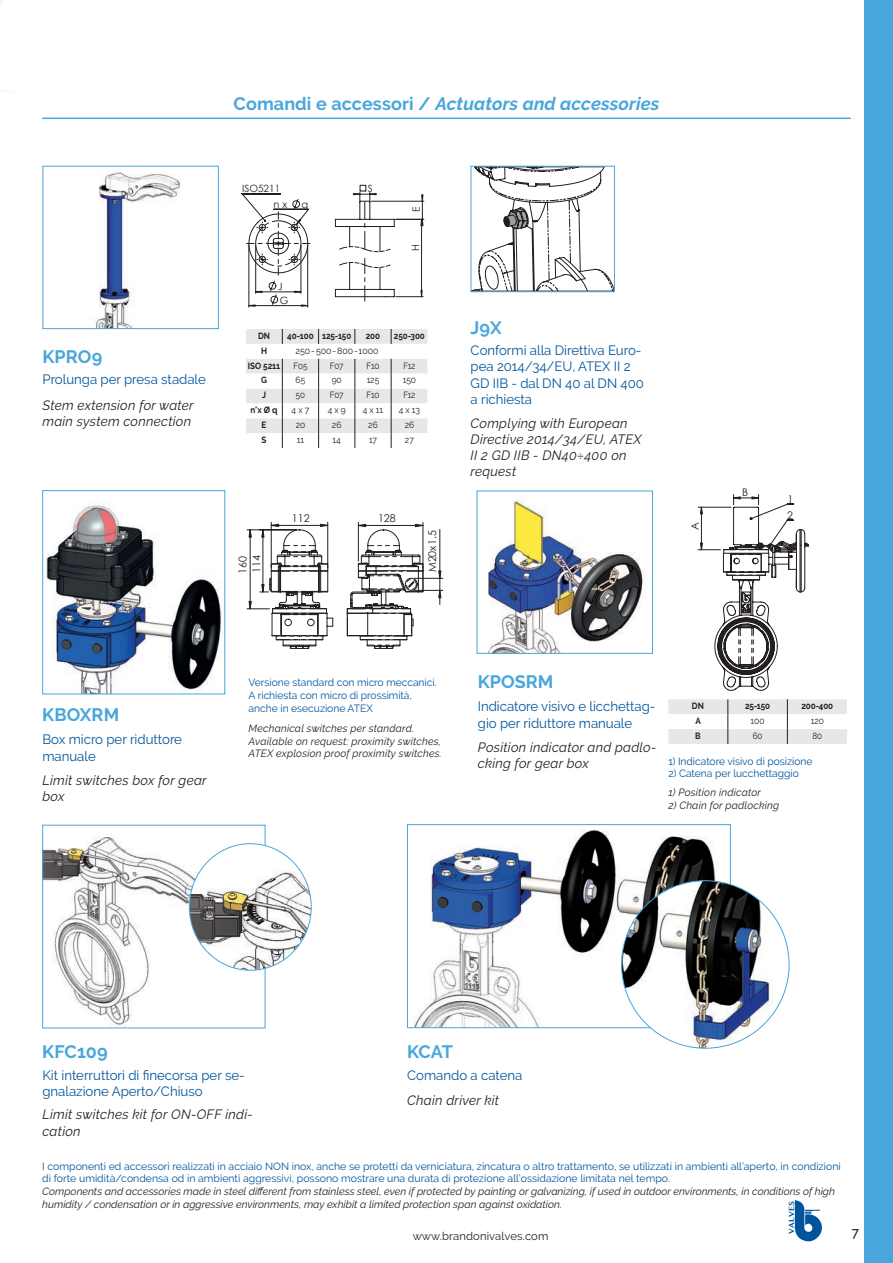
<style>
.page{position:relative;width:893px;height:1263px;background:#fff}
.page>*{position:absolute;margin:0;border:0;box-sizing:border-box;transform-origin:0 0}
.t1{font:italic 700 18px "Raleway";letter-spacing:.005em;color:#48a6dc}
.t2{font:700 18px "Raleway";letter-spacing:.005em;color:#48a6dc}
.t3{font:13.5px/16.2px "Raleway";color:#01559d}
.t4{font:italic 13.5px/16.2px "Raleway";letter-spacing:.02em;color:#231f20}
.t5{font:500 13.5px "Raleway";color:#231f20}
.t6{font:11.25px "Raleway";letter-spacing:.01em;color:#231f20}
.t7{font:10.65px/14px "Century Gothic";color:#231f20}
.t8{font:10.5px/12.6px "Raleway";color:#01559d}
.t9{font:italic 10.5px/12.6px "Raleway";color:#231f20}
.t10{font:italic 10.5px "Raleway";letter-spacing:.02em;color:#231f20}
.t11{font:10.5px/16px "Century Gothic";color:#231f20}
.t12{font:10.05px/15.8px "Century Gothic";color:#231f20}
.t13{font:700 9px "Raleway";letter-spacing:-.01em;color:#231f20;scale:.9 1}
.t14{font:9px "Raleway";color:#231f20;scale:.94 1}
.t15{font:9px "Raleway";color:#231f20;scale:.9 1}
.t16{font:9px "Raleway";color:#231f20}
.t17{font:700 7.8px "Lao MN";color:#01549b}
.s1{font-style:normal}
</style>
<div class="page">
<svg style="left:0;top:0;width:10px;height:92px"></svg>
<svg style="left:794px;top:1200px;width:28px;height:41px"></svg>
<div style="left:864px;top:0;width:29px;height:1263px;background:#48a6dc"></div>
<svg style="left:470px;top:166px;width:143px;height:126px"></svg>
<div style="left:471px;top:166px;width:144px;height:126px;border:1px solid #48a6dc"></div>
<img style="left:93px;top:171px;width:87px;height:156px">
<div style="left:42px;top:166px;width:177px;height:163px;border:1px solid #48a6dc"></div>
<img style="left:488px;top:500px;width:158px;height:152px">
<div style="left:477px;top:491px;width:176px;height:163px;border:1px solid #48a6dc"></div>
<img style="left:46px;top:505px;width:176px;height:187px">
<div style="left:42px;top:490px;width:183px;height:204px;border:1px solid #48a6dc"></div>
<img style="left:44px;top:837px;width:177px;height:189px">
<div style="left:42px;top:825px;width:223px;height:203px;border:1px solid #48a6dc"></div>
<div style="left:189px;top:844px;width:122px;height:126px;background:#fff;border-radius:50%"></div>
<img style="left:189px;top:854px;width:122px;height:116px">
<img style="left:414px;top:829px;width:302px;height:197px">
<div style="left:407px;top:824px;width:324px;height:204px;border:1px solid #48a6dc"></div>
<img style="left:622px;top:881px;width:155px;height:167px">
<hr style="left:249px;top:245px;width:1px;height:62px;background:#231f20">
<hr style="left:307px;top:245px;width:1px;height:62px;background:#231f20">
<svg style="left:241px;top:185px;width:183px;height:121px"></svg>
<svg style="left:698px;top:495px;width:111px;height:196px"></svg>
<hr style="left:327px;top:522px;width:1px;height:46px;background:#231f20">
<hr style="left:271px;top:522px;width:1px;height:46px;background:#231f20">
<svg style="left:247px;top:524px;width:87px;height:125px"></svg>
<hr style="left:358px;top:522px;width:1px;height:39px;background:#231f20">
<hr style="left:423px;top:522px;width:1px;height:46px;background:#231f20">
<svg style="left:346px;top:524px;width:97px;height:125px"></svg>
<svg style="left:246px;top:329px;width:181px;height:119px"></svg>
<svg style="left:668px;top:699px;width:179px;height:45px"></svg>
<hr style="left:42px;top:118px;width:809px;height:1px;background:#48a6dc">
<p class="t1" style="left:234px;top:94px;width:427px"><span class="s1">Comandi e accessori /●</span> Actuators and accessories</p>
<p class="t2" style="left:42px;top:347px;width:61px">KPRO9</p>
<p class="t3" style="left:42px;top:371px;width:165px">Prolunga per presa stadale</p>
<p class="t4" style="left:42px;top:397px;width:153px">Stem extension for water main system connection</p>
<p class="t12" style="left:274px;top:181px;width:15px;text-indent:-32px">ISO5211 n x</p>
<p class="t12" style="left:302px;top:196px;width:8px">q</p>
<p class="t12" style="left:278px;top:278px;width:6px">J</p>
<p class="t12" style="left:280px;top:292px;width:10px">G</p>
<p class="t12" style="left:368px;top:180px;width:6px">S</p>
<p class="t12" style="left:408px;top:212px;width:7px;rotate:-90deg">E</p>
<p class="t12" style="left:407px;top:251px;width:8px;rotate:-90deg">H</p>
<p class="t13" style="left:258px;top:330px;width:15px">DN</p>
<p class="t13" style="left:287px;top:330px;width:31px">40-100</p>
<p class="t13" style="left:322px;top:330px;width:34px">125-150</p>
<p class="t13" style="left:366px;top:330px;width:17px">200</p>
<p class="t13" style="left:394px;top:330px;width:36px">250-300</p>
<p class="t13" style="left:261px;top:345px;width:8px">H</p>
<p class="t13" style="left:248px;top:360px;width:38px">ISO 5211</p>
<p class="t15" style="left:293px;top:360px;width:17px">F05</p>
<p class="t15" style="left:330px;top:360px;width:17px">F07</p>
<p class="t15" style="left:367px;top:360px;width:16px">F10</p>
<p class="t15" style="left:403px;top:360px;width:15px">F12</p>
<p class="t13" style="left:261px;top:375px;width:8px">G</p>
<p class="t14" style="left:296px;top:375px;width:12px">65</p>
<p class="t14" style="left:332px;top:375px;width:12px">90</p>
<p class="t14" style="left:367px;top:375px;width:15px">125</p>
<p class="t14" style="left:403px;top:375px;width:16px">150</p>
<p class="t13" style="left:262px;top:390px;width:6px">J</p>
<p class="t15" style="left:296px;top:390px;width:12px">50</p>
<p class="t15" style="left:330px;top:390px;width:17px">F07</p>
<p class="t15" style="left:367px;top:390px;width:16px">F10</p>
<p class="t15" style="left:403px;top:390px;width:15px">F12</p>
<p class="t13" style="left:250px;top:405px;width:32px">n°x Ø q</p>
<p class="t14" style="left:292px;top:405px;width:20px">4 x 7</p>
<p class="t14" style="left:328px;top:405px;width:21px">4 x 9</p>
<p class="t14" style="left:363px;top:405px;width:23px">4 x 11</p>
<p class="t14" style="left:399px;top:405px;width:24px">4 x 13</p>
<p class="t13" style="left:262px;top:420px;width:7px">E</p>
<p class="t14" style="left:296px;top:420px;width:12px">20</p>
<p class="t14" style="left:332px;top:420px;width:12px">26</p>
<p class="t14" style="left:368px;top:420px;width:12px">26</p>
<p class="t14" style="left:405px;top:420px;width:12px">26</p>
<p class="t13" style="left:262px;top:435px;width:7px">S</p>
<p class="t14" style="left:297px;top:434px;width:9px">11</p>
<p class="t14" style="left:333px;top:434px;width:10px">14</p>
<p class="t14" style="left:369px;top:434px;width:10px">17</p>
<p class="t14" style="left:405px;top:434px;width:11px">27</p>
<p class="t16" style="left:296px;top:346px;width:85px">250-500-800-1000</p>
<p class="t7" style="left:236px;top:574px;width:20px;rotate:-90deg">160<br>114</p>
<p class="t7" style="left:292px;top:511px;width:19px">112</p>
<p class="t7" style="left:378px;top:511px;width:19px">128</p>
<p class="t7" style="left:425px;top:572px;width:43px;rotate:-90deg">M20x1.5</p>
<p class="t2" style="left:471px;top:318px;width:33px">J9X</p>
<p class="t3" style="left:471px;top:342px;width:175px">Conformi alla Direttiva Euro&shy;pea 2014/34/EU, ATEX II 2<br>GD IIB - dal DN 40 al DN 400 a richiesta</p>
<p class="t4" style="left:471px;top:415px;width:172px">Complying with European<br>Directive 2014/34/EU, ATEX<br>II 2 GD IIB - DN40÷400 on request</p>
<p class="t11" style="left:687px;top:530px;width:9px;rotate:-90deg">A</p>
<p class="t11" style="left:742px;top:484px;width:8px">B</p>
<p class="t11" style="left:787px;top:491px;width:7px">1<br>2</p>
<p class="t2" style="left:42px;top:704px;width:78px">KBOXRM</p>
<p class="t3" style="left:42px;top:731px;width:141px">Box micro per riduttore manuale</p>
<p class="t4" style="left:42px;top:772px;width:166px">Limit switches box for gear box</p>
<p class="t8" style="left:249px;top:676px;width:189px">Versione standard con micro meccanici.</p>
<p class="t8" style="left:249px;top:689px;width:165px">A richiesta con micro di prossimità,</p>
<p class="t8" style="left:249px;top:701px;width:126px">anche in esecuzione ATEX</p>
<p class="t10" style="left:249px;top:722px;width:167px">Mechanical switches per standard.</p>
<p class="t10" style="left:249px;top:735px;width:194px">Available on request: proximity switches,</p>
<p class="t10" style="left:249px;top:747px;width:195px">ATEX explosion proof proximity switches.</p>
<p class="t2" style="left:478px;top:672px;width:77px">KPOSRM</p>
<p class="t3" style="left:478px;top:698px;width:179px">Indicatore visivo e licchettag&shy;gio per riduttore manuale</p>
<p class="t4" style="left:478px;top:739px;width:180px">Position indicator and padlo&shy;cking for gear box</p>
<p class="t13" style="left:692px;top:701px;width:15px">DN</p>
<p class="t13" style="left:745px;top:701px;width:30px">25-150</p>
<p class="t13" style="left:801px;top:701px;width:37px">200-400</p>
<p class="t13" style="left:695px;top:716px;width:8px">A</p>
<p class="t14" style="left:751px;top:715px;width:16px">100</p>
<p class="t14" style="left:811px;top:715px;width:16px">120</p>
<p class="t13" style="left:695px;top:730px;width:8px">B</p>
<p class="t15" style="left:753px;top:730px;width:12px">60</p>
<p class="t15" style="left:812px;top:730px;width:12px">80</p>
<p class="t8" style="left:668px;top:755px;width:146px">1) Indicatore visivo di posizione</p>
<p class="t8" style="left:668px;top:767px;width:132px">2) Catena per lucchettaggio</p>
<p class="t10" style="left:668px;top:786px;width:94px">1) Position indicator</p>
<p class="t10" style="left:668px;top:799px;width:112px">2) Chain for padlocking</p>
<p class="t2" style="left:42px;top:1041px;width:67px">KFC109</p>
<p class="t2" style="left:407px;top:1041px;width:47px">KCAT</p>
<p class="t3" style="left:42px;top:1067px;width:204px">Kit interruttori di finecorsa per se&shy;gnalazione Aperto/Chiuso</p>
<p class="t4" style="left:42px;top:1106px;width:212px">Limit switches kit for ON-OFF indi&shy;cation</p>
<p class="t3" style="left:407px;top:1067px;width:117px">Comando a catena</p>
<p class="t4" style="left:407px;top:1092px;width:93px">Chain driver kit</p>
<p class="t8" style="left:42px;top:1160px;width:800px">I componenti ed accessori realizzati in acciaio NON inox, anche se protetti da verniciatura, zincatura o altro trattamento, se utilizzati in ambienti all’aperto, in condizioni di forte umidità/condensa od in ambienti aggressivi, possono mostrare una durata di protezione all’ossidazione limitata nel tempo.</p>
<p class="t9" style="left:42px;top:1185px;width:794px">Components and accessories made in steel different from stainless steel, even if protected by painting or galvanizing, if used in outdoor environments, in conditions of high humidity / condensation or in aggressive environments, may exhibit a limited protection span against oxidation.</p>
<p class="t17" style="left:787px;top:1233px;width:34px;rotate:-90deg">VALVES</p>
<p class="t6" style="left:413px;top:1229px;width:137px">www.brandonivalves.com</p>
<p class="t5" style="left:852px;top:1225px;width:9px">7</p>
</div>
